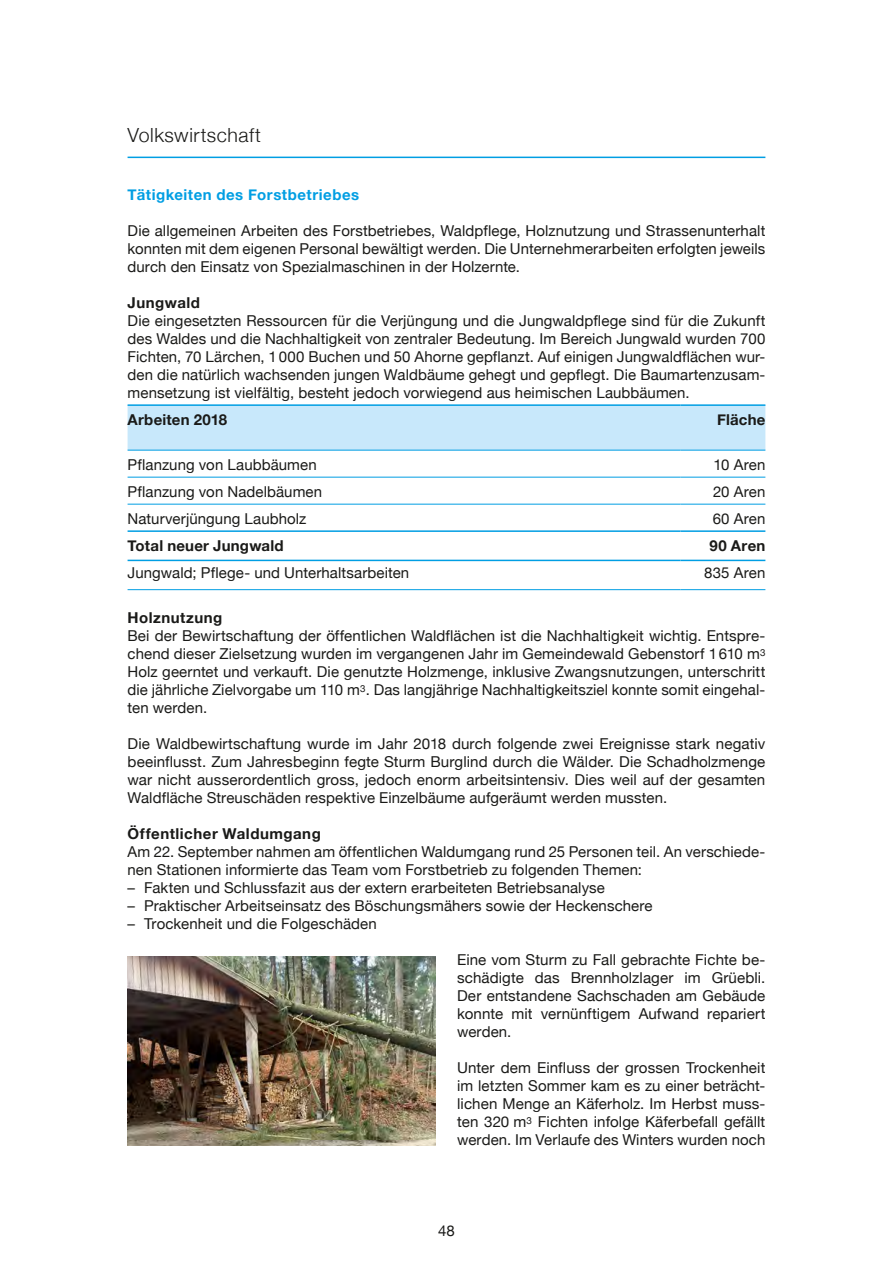
<style>
.page{position:relative;width:893px;height:1263px;background:#fff}
.page>*{position:absolute;margin:0;border:0;box-sizing:border-box;transform-origin:0 0}
.t1{font:300 19.5px "Helvetica Neue";letter-spacing:.025em;color:#1a1a18}
.t2{font:15px/18px "Helvetica Neue";letter-spacing:.005em;color:#1a1a18;text-align:justify}
.t3{font:700 15px "Helvetica Neue";letter-spacing:.025em;color:#1a1a18}
.t4{font:700 15px "Helvetica Neue";letter-spacing:.035em;color:#009ee3}
</style>
<div class="page">
<hr style="left:128px;top:157px;width:637px;height:1px;background:#009ee3">
<div style="left:128px;top:406px;width:637px;height:44px;background:#c8e8fb"></div>
<hr style="left:128px;top:530px;width:552px;height:2px;background:#009ee3">
<hr style="left:680px;top:530px;width:85px;height:2px;background:#009ee3">
<hr style="left:128px;top:560px;width:552px;height:1px;background:#009ee3">
<hr style="left:680px;top:560px;width:85px;height:1px;background:#009ee3">
<hr style="left:128px;top:404px;width:552px;height:2px;background:#009ee3">
<hr style="left:680px;top:404px;width:85px;height:2px;background:#009ee3">
<hr style="left:128px;top:450px;width:552px;height:1px;background:#009ee3">
<hr style="left:680px;top:450px;width:85px;height:1px;background:#009ee3">
<hr style="left:128px;top:477px;width:552px;height:1px;background:#009ee3">
<hr style="left:680px;top:477px;width:85px;height:1px;background:#009ee3">
<hr style="left:128px;top:504px;width:552px;height:1px;background:#009ee3">
<hr style="left:680px;top:504px;width:85px;height:1px;background:#009ee3">
<hr style="left:128px;top:589px;width:552px;height:1px;background:#009ee3">
<hr style="left:680px;top:589px;width:85px;height:1px;background:#009ee3">
<img style="left:128px;top:956px;width:308px;height:189px">
<h1 class="t1" style="left:128px;top:120px;width:135px">Volkswirtschaft</h1>
<p class="t4" style="left:128px;top:183px;width:233px">Tätigkeiten des Forstbetriebes</p>
<p class="t2" style="left:128px;top:223px;width:639px">Die allgemeinen Arbeiten des Forstbetriebes, Waldpflege, Holznutzung und Strassenunterhalt konnten mit dem eigenen Personal bewältigt werden. Die Unternehmerarbeiten erfolgten jeweils durch den Einsatz von Spezialmaschinen in der Holzernte.</p>
<p class="t3" style="left:128px;top:291px;width:74px">Jungwald</p>
<p class="t2" style="left:128px;top:313px;width:639px">Die eingesetzten Ressourcen für die Verjüngung und die Jungwaldpflege sind für die Zukunft des Waldes und die Nachhaltigkeit von zentraler Bedeutung. Im Bereich Jungwald wurden 700<br>Fichten, 70 Lärchen, 1000 Buchen und 50 Ahorne gepflanzt. Auf einigen Jungwaldflächen wur&shy;den die natürlich wachsenden jungen Waldbäume gehegt und gepflegt. Die Baumartenzusam&shy;mensetzung ist vielfältig, besteht jedoch vorwiegend aus heimischen Laubbäumen.</p>
<p class="t3" style="left:128px;top:408px;width:101px">Arbeiten 2018</p>
<p class="t3" style="left:717px;top:408px;width:50px">Fläche</p>
<p class="t2" style="left:128px;top:457px;width:191px">Pflanzung von Laubbäumen</p>
<p class="t2" style="left:714px;top:457px;width:53px">10 Aren</p>
<p class="t2" style="left:128px;top:484px;width:196px">Pflanzung von Nadelbäumen</p>
<p class="t2" style="left:713px;top:484px;width:54px">20 Aren</p>
<p class="t2" style="left:128px;top:511px;width:180px">Naturverjüngung Laubholz</p>
<p class="t2" style="left:713px;top:511px;width:54px">60 Aren</p>
<p class="t3" style="left:128px;top:534px;width:158px">Total neuer Jungwald</p>
<p class="t3" style="left:710px;top:534px;width:57px">90 Aren</p>
<p class="t2" style="left:128px;top:565px;width:283px">Jungwald; Pflege- und Unterhaltsarbeiten</p>
<p class="t2" style="left:704px;top:565px;width:63px">835 Aren</p>
<p class="t3" style="left:128px;top:606px;width:96px">Holznutzung</p>
<p class="t2" style="left:128px;top:628px;width:639px">Bei der Bewirtschaftung der öffentlichen Waldflächen ist die Nachhaltigkeit wichtig. Entspre&shy;chend dieser Zielsetzung wurden im vergangenen Jahr im Gemeindewald Gebenstorf 1610 m<sup>3<br></sup>Holz geerntet und verkauft. Die genutzte Holzmenge, inklusive Zwangsnutzungen, unterschritt die jährliche Zielvorgabe um 110 m<sup>3</sup>. Das langjährige Nachhaltigkeitsziel konnte somit eingehal&shy;ten werden.</p>
<p class="t2" style="left:128px;top:736px;width:639px">Die Waldbewirtschaftung wurde im Jahr 2018 durch folgende zwei Ereignisse stark negativ beeinflusst. Zum Jahresbeginn fegte Sturm Burglind durch die Wälder. Die Schadholzmenge war nicht ausserordentlich gross, jedoch enorm arbeitsintensiv. Dies weil auf der gesamten Waldfläche Streuschäden respektive Einzelbäume aufgeräumt werden mussten.</p>
<p class="t3" style="left:128px;top:822px;width:195px">Öffentlicher Waldumgang</p>
<p class="t2" style="left:128px;top:844px;width:639px">Am 22. September nahmen am öffentlichen Waldumgang rund 25 Personen teil. An verschiede&shy;nen Stationen informierte das Team vom Forstbetrieb zu folgenden Themen:</p>
<p class="t2" style="left:128px;top:880px;width:479px">– Fakten und Schlussfazit aus der extern erarbeiteten Betriebsanalyse</p>
<p class="t2" style="left:128px;top:898px;width:527px">– Praktischer Arbeitseinsatz des Böschungsmähers sowie der Heckenschere</p>
<p class="t2" style="left:128px;top:916px;width:251px">– Trockenheit und die Folgeschäden</p>
<p class="t2" style="left:457px;top:952px;width:310px">Eine vom Sturm zu Fall gebrachte Fichte be&shy;schädigte das Brennholzlager im Grüebli.<br>Der entstandene Sachschaden am Gebäude konnte mit vernünftigem Aufwand repariert werden.</p>
<p class="t2" style="left:457px;top:1060px;width:310px">Unter dem Einfluss der grossen Trockenheit im letzten Sommer kam es zu einer beträcht&shy;lichen Menge an Käferholz. Im Herbst muss&shy;ten 320 m<sup>3</sup> Fichten infolge Käferbefall gefällt werden. Im Verlaufe des Winters wurden noch</p>
<p class="t2" style="left:438px;top:1222px;width:18px">48</p>
</div>
